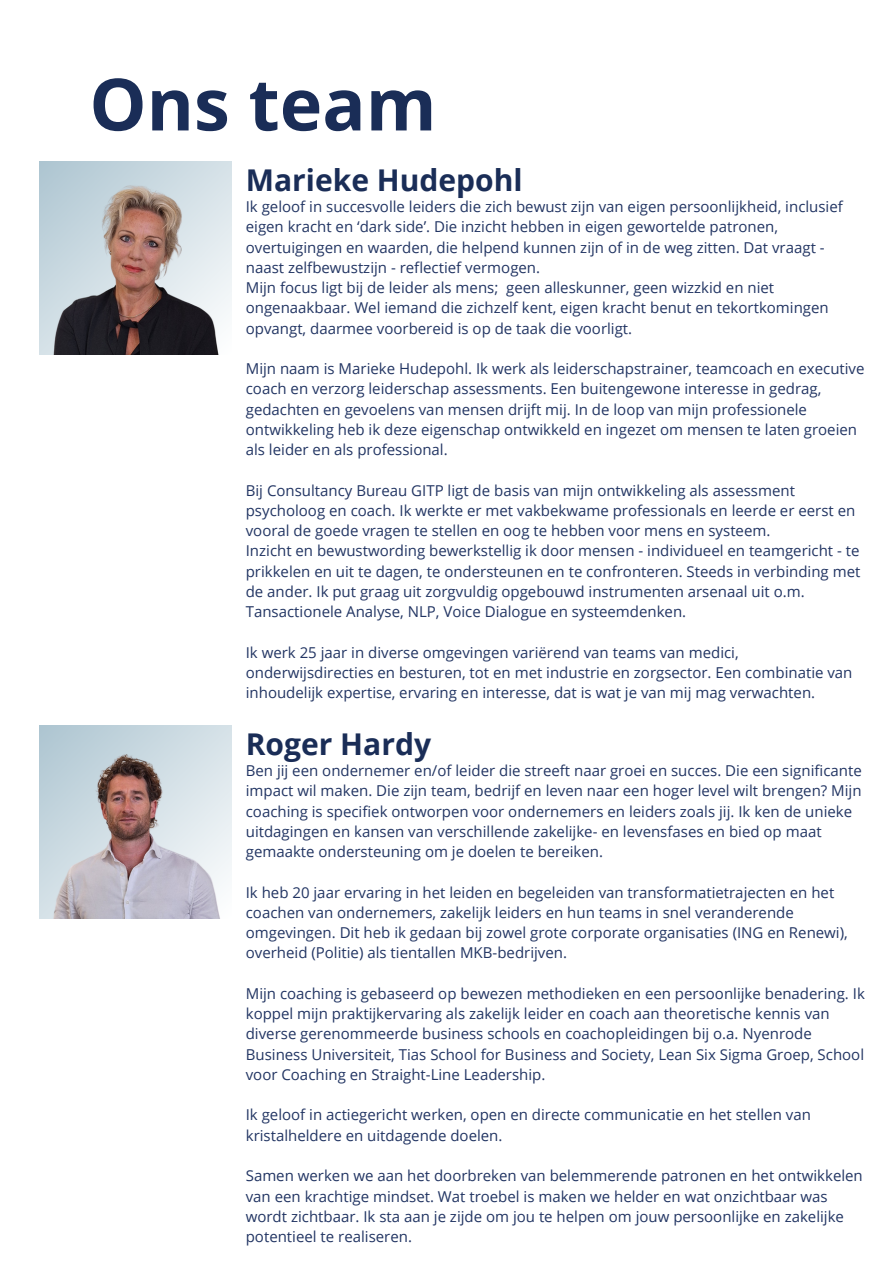
<style>
.page{position:relative;width:894px;height:1264px;background:#fff}
.page>*{position:absolute;margin:0;border:0;box-sizing:border-box;transform-origin:0 0}
.t1{font:700 72px "Open Sans";color:#1a2d57}
.t2{font:700 30px "Open Sans";color:#1a2d57}
.t3{font:15px/20.2px "Open Sans";color:#223563}
</style>
<div class="page">
<img style="left:39px;top:162px;width:193px;height:192px">
<img style="left:39px;top:725px;width:193px;height:193px">
<h1 class="t1" style="left:89px;top:54px;width:348px">Ons team</h1>
<p class="t2" style="left:246px;top:159px;width:278px">Marieke Hudepohl</p>
<p class="t3" style="left:246px;top:196px;width:598px">Ik geloof in succesvolle leiders die zich bewust zijn van eigen persoonlijkheid, inclusief eigen kracht en ‘dark side’. Die inzicht hebben in eigen gewortelde patronen, overtuigingen en waarden, die helpend kunnen zijn of in de weg zitten. Dat vraagt - naast zelfbewustzijn - reflectief vermogen.</p>
<p class="t3" style="left:246px;top:277px;width:584px">Mijn focus ligt bij de leider als mens; geen alleskunner, geen wizzkid en niet ongenaakbaar. Wel iemand die zichzelf kent, eigen kracht benut en tekortkomingen opvangt, daarmee voorbereid is op de taak die voorligt.</p>
<h2 class="t3" style="left:246px;top:358px;width:620px">Mijn naam is Marieke Hudepohl. Ik werk als leiderschapstrainer, teamcoach en executive coach en verzorg leiderschap assessments. Een buitengewone interesse in gedrag, gedachten en gevoelens van mensen drijft mij. In de loop van mijn professionele ontwikkeling heb ik deze eigenschap ontwikkeld en ingezet om mensen te laten groeien als leider en als professional.</h2>
<p class="t3" style="left:246px;top:480px;width:611px">Bij Consultancy Bureau GITP ligt de basis van mijn ontwikkeling als assessment psycholoog en coach. Ik werkte er met vakbekwame professionals en leerde er eerst en vooral de goede vragen te stellen en oog te hebben voor mens en systeem.</p>
<p class="t3" style="left:246px;top:540px;width:616px">Inzicht en bewustwording bewerkstellig ik door mensen - individueel en teamgericht - te prikkelen en uit te dagen, te ondersteunen en te confronteren. Steeds in verbinding met de ander. Ik put graag uit zorgvuldig opgebouwd instrumenten arsenaal uit o.m.<br>Tansactionele Analyse, NLP, Voice Dialogue en systeemdenken.</p>
<p class="t3" style="left:246px;top:642px;width:608px">Ik werk 25 jaar in diverse omgevingen variërend van teams van medici, onderwijsdirecties en besturen, tot en met industrie en zorgsector. Een combinatie van inhoudelijk expertise, ervaring en interesse, dat is wat je van mij mag verwachten.</p>
<p class="t2" style="left:246px;top:723px;width:187px">Roger Hardy</p>
<p class="t3" style="left:246px;top:760px;width:617px">Ben jij een ondernemer en/of leider die streeft naar groei en succes. Die een significante impact wil maken. Die zijn team, bedrijf en leven naar een hoger level wilt brengen? Mijn coaching is specifiek ontworpen voor ondernemers en leiders zoals jij. Ik ken de unieke uitdagingen en kansen van verschillende zakelijke- en levensfases en bied op maat gemaakte ondersteuning om je doelen te bereiken.</p>
<h2 class="t3" style="left:246px;top:881px;width:603px">Ik heb 20 jaar ervaring in het leiden en begeleiden van transformatietrajecten en het coachen van ondernemers, zakelijk leiders en hun teams in snel veranderende omgevingen. Dit heb ik gedaan bij zowel grote corporate organisaties (ING en Renewi), overheid (Politie) als tientallen MKB-bedrijven.</h2>
<p class="t3" style="left:246px;top:982px;width:620px">Mijn coaching is gebaseerd op bewezen methodieken en een persoonlijke benadering. Ik koppel mijn praktijkervaring als zakelijk leider en coach aan theoretische kennis van diverse gerenommeerde business schools en coachopleidingen bij o.a. Nyenrode Business Universiteit, Tias School for Business and Society, Lean Six Sigma Groep, School voor Coaching en Straight-Line Leadership.</p>
<p class="t3" style="left:246px;top:1104px;width:566px">Ik geloof in actiegericht werken, open en directe communicatie en het stellen van kristalheldere en uitdagende doelen.</p>
<p class="t3" style="left:246px;top:1165px;width:618px">Samen werken we aan het doorbreken van belemmerende patronen en het ontwikkelen van een krachtige mindset. Wat troebel is maken we helder en wat onzichtbaar was wordt zichtbaar. Ik sta aan je zijde om jou te helpen om jouw persoonlijke en zakelijke potentieel te realiseren.</p>
</div>
